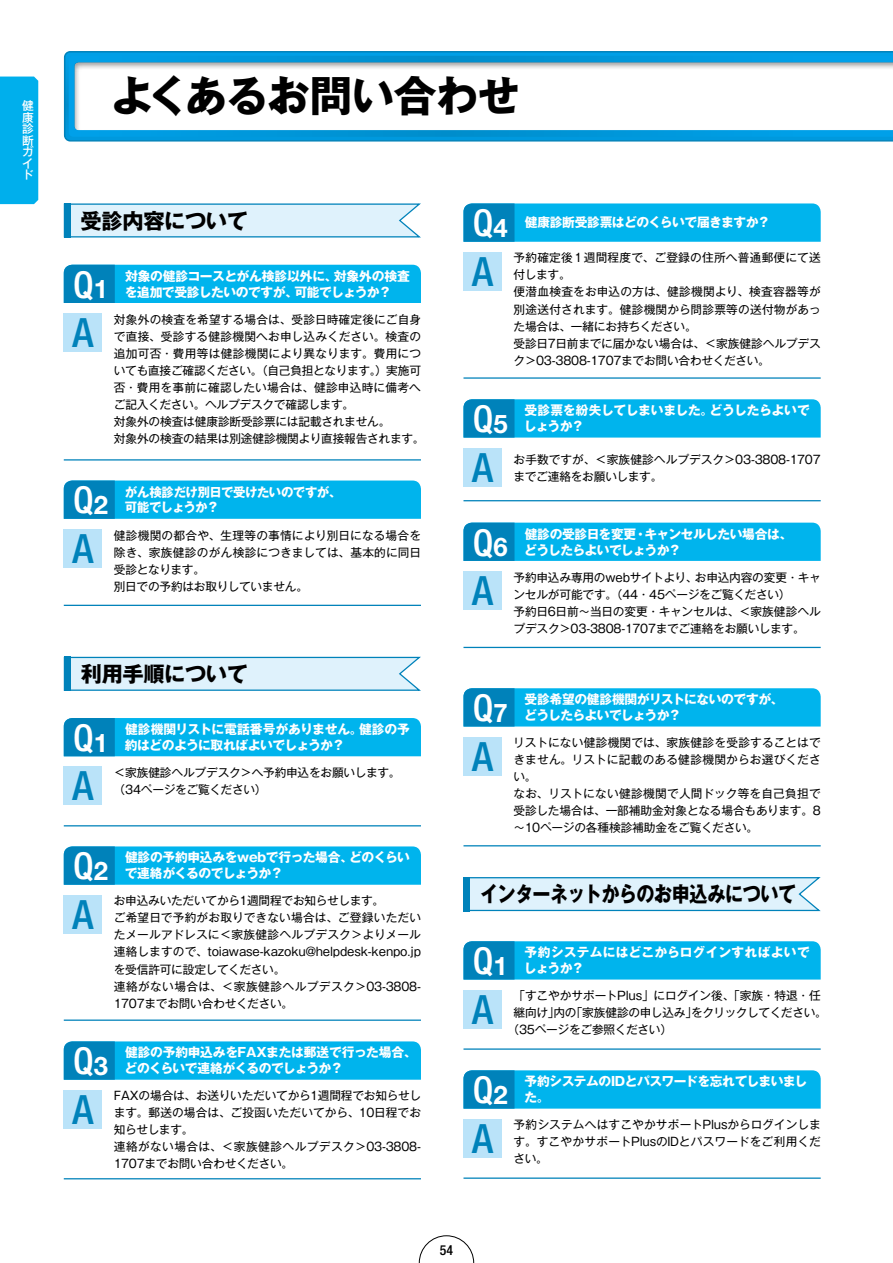
<style>
.page{position:relative;width:893px;height:1263px;background:#fff}
.page>*{position:absolute;margin:0;border:0;box-sizing:border-box;transform-origin:0 0}
.t1{font:700 42.45px "Gothic MB101 Pro";letter-spacing:-.025em;color:#000}
.t2{font:500 condensed 40.35px "Helvetica Neue";color:#0082ba}
.t3{font:500 condensed 37.2px "Helvetica Neue";color:#fff}
.t4{font:700 21.3px "Gothic MB101 Pro";letter-spacing:-.02em;color:#000;scale:.85 1}
.t5{font:700 21.3px "Gothic MB101 Pro";letter-spacing:-.02em;color:#000}
.t6{font:500 condensed 13.8px "Helvetica Neue";color:#000}
.t7{font:700 12.75px/15.9px "Gothic MB101 Pro";letter-spacing:-.03em;color:#fff}
.t8{font:700 12.75px/15.9px "Gothic MB101 Pro";letter-spacing:-.01em;color:#fff}
.t9{font:700 12.75px/15.9px "Gothic MB101 Pro";letter-spacing:.015em;color:#fff}
.t10{font:11.7px/17px "Gothic MB101 Pro";letter-spacing:-.01em;color:#000}
.t11{font:11.7px/17px "Gothic MB101 Pro";letter-spacing:.01em;color:#000}
.t12{font:11.7px "Gothic MB101 Pro";letter-spacing:-.03em;color:#000}
.t13{font:500 11.7px/11.6px "Gothic MB101 Pro";color:#fff}
.s1{font-weight:700;font-stretch:normal;font-size:25.65px}
.s2{font-family:"Helvetica Neue";font-weight:500;font-stretch:condensed;font-size:37.2px}
.s3{font-family:"Helvetica Neue";font-size:25.65px}
</style>
<div class="page">
<svg style="left:419px;top:1235px;width:55px;height:28px"></svg>
<div style="left:0;top:77px;width:38px;height:127px;background:#00afec"></div>
<svg style="left:64px;top:51px;width:829px;height:91px;background:#0c98d6"></svg>
<svg style="left:69px;top:56px;width:824px;height:81px;background:#0098dc"></svg>
<div style="left:74px;top:61px;width:819px;height:72px;background:#000;opacity:.4"></div>
<hr style="left:64px;top:459px;width:357px;height:1px;background:#0082ba">
<svg style="left:64px;top:265px;width:357px;height:38px;background:#00ade5"></svg>
<div style="left:64px;top:313px;width:38px;height:39px;background:#bae3f9"></div>
<svg style="left:64px;top:718px;width:357px;height:38px;background:#00ade5"></svg>
<div style="left:64px;top:767px;width:38px;height:38px;background:#bae3f9"></div>
<svg style="left:64px;top:846px;width:357px;height:39px;background:#04aee6"></svg>
<div style="left:64px;top:895px;width:38px;height:38px;background:#bae3f9"></div>
<svg style="left:64px;top:1041px;width:357px;height:39px;background:#04aee6"></svg>
<div style="left:64px;top:1090px;width:38px;height:38px;background:#bae3f9"></div>
<svg style="left:64px;top:480px;width:357px;height:39px;background:#04aee6"></svg>
<div style="left:64px;top:529px;width:38px;height:38px;background:#bae3f9"></div>
<svg style="left:63px;top:203px;width:358px;height:35px;background:#cee9f6"></svg>
<div style="left:64px;top:203px;width:6px;height:34px;background:#0082ba"></div>
<svg style="left:63px;top:656px;width:358px;height:35px;background:#cee9f6"></svg>
<div style="left:64px;top:657px;width:6px;height:34px;background:#0082ba"></div>
<svg style="left:463px;top:203px;width:358px;height:39px;background:#05aee6"></svg>
<div style="left:463px;top:252px;width:39px;height:38px;background:#bae3f9"></div>
<svg style="left:463px;top:399px;width:358px;height:39px;background:#05aee6"></svg>
<div style="left:463px;top:448px;width:39px;height:38px;background:#bae3f9"></div>
<svg style="left:463px;top:523px;width:358px;height:38px;background:#01ade5"></svg>
<div style="left:463px;top:571px;width:39px;height:39px;background:#bae3f9"></div>
<svg style="left:463px;top:688px;width:358px;height:38px;background:#02ade5"></svg>
<div style="left:463px;top:737px;width:39px;height:38px;background:#bae3f9"></div>
<svg style="left:463px;top:877px;width:358px;height:35px;background:#cfe9f6"></svg>
<div style="left:463px;top:877px;width:7px;height:34px;background:#0082ba"></div>
<svg style="left:463px;top:941px;width:358px;height:38px;background:#02ade6"></svg>
<div style="left:463px;top:990px;width:39px;height:38px;background:#bae3f9"></div>
<svg style="left:463px;top:1070px;width:358px;height:38px;background:#03ade6"></svg>
<div style="left:463px;top:1119px;width:39px;height:38px;background:#bae3f9"></div>
<hr style="left:64px;top:605px;width:357px;height:1px;background:#0082ba">
<hr style="left:64px;top:825px;width:357px;height:1px;background:#0082ba">
<hr style="left:64px;top:1019px;width:357px;height:2px;background:#0082ba">
<hr style="left:64px;top:1178px;width:357px;height:1px;background:#0082ba">
<hr style="left:463px;top:377px;width:358px;height:2px;background:#0082ba">
<hr style="left:463px;top:500px;width:358px;height:1px;background:#0082ba">
<hr style="left:463px;top:647px;width:358px;height:1px;background:#0082ba">
<hr style="left:463px;top:845px;width:358px;height:1px;background:#0082ba">
<hr style="left:463px;top:1048px;width:358px;height:2px;background:#0082ba">
<hr style="left:463px;top:1177px;width:358px;height:2px;background:#0082ba">
<p class="t13" style="left:22px;top:99px;width:13px">健康診断ガイド</p>
<h1 class="t1" style="left:111px;top:61px;width:411px">よくあるお問い合わせ</h1>
<h3 class="t5" style="left:81px;top:203px;width:169px">受診内容について</h3>
<h3 class="t3" style="left:73px;top:262px;width:36px">Q<span class="s1">1</span></h3>
<p class="t7" style="left:125px;top:266px;width:287px">対象の健診コースとがん検診以外に、対象外の検査を追加で受診したいのですが、可能でしょうか？</p>
<p class="t10" style="left:114px;top:309px;width:312px">対象外の検査を希望する場合は、受診日時確定後にご自身で直接、受診する健診機関へお申し込みください。検査の追加可否・費用等は健診機関により異なります。費用についても直接ご確認ください。（自己負担となります。）実施可否・費用を事前に確認したい場合は、健診申込時に備考へご記入ください。ヘルプデスクで確認します。<br>対象外の検査は健康診断受診票には記載されません。<br>対象外の検査の結果は別途健診機関より直接報告されます。</p>
<h2 class="t2" style="left:72px;top:309px;width:22px">A</h2>
<h3 class="t3" style="left:73px;top:478px;width:36px">Q<span class="s1">2</span></h3>
<p class="t7" style="left:125px;top:482px;width:218px">がん検診だけ別日で受けたいのですが、可能でしょうか？</p>
<p class="t11" style="left:114px;top:525px;width:309px">健診機関の都合や、生理等の事情により別日になる場合を除き、家族健診のがん検診につきましては、基本的に同日受診となります。<br>別日での予約はお取りしていません。</p>
<h2 class="t2" style="left:72px;top:524px;width:22px">A</h2>
<h3 class="t5" style="left:81px;top:656px;width:169px">利用手順について</h3>
<h3 class="t3" style="left:73px;top:716px;width:36px">Q<span class="s1">1</span></h3>
<p class="t7" style="left:125px;top:720px;width:287px">健診機関リストに電話番号がありません。健診の予約はどのように取ればよいでしょうか？</p>
<p class="t10" style="left:114px;top:762px;width:288px">＜家族健診ヘルプデスク＞へ予約申込をお願いします。</p>
<h2 class="t2" style="left:72px;top:762px;width:22px">A</h2>
<p class="t10" style="left:114px;top:779px;width:154px">（34ページをご覧ください）</p>
<h3 class="t3" style="left:73px;top:844px;width:36px">Q<span class="s1">2</span></h3>
<p class="t7" style="left:125px;top:848px;width:287px">健診の予約申込みをwebで行った場合、どのくらいで連絡がくるのでしょうか？</p>
<p class="t10" style="left:114px;top:891px;width:309px">お申込みいただいてから1週間程でお知らせします。<br>ご希望日で予約がお取りできない場合は、ご登録いただいたメールアドレスに＜家族健診ヘルプデスク＞よりメール連絡しますので、toiawase-kazoku@helpdesk-kenpo.jpを受信許可に設定してください。<br>連絡がない場合は、＜家族健診ヘルプデスク＞03-3808-<br>1707までお問い合わせください。</p>
<h2 class="t2" style="left:72px;top:890px;width:22px">A</h2>
<h3 class="t3" style="left:73px;top:1039px;width:36px">Q<span class="s1">3</span></h3>
<p class="t7" style="left:125px;top:1043px;width:294px">健診の予約申込みをFAXまたは郵送で行った場合、どのくらいで連絡がくるのでしょうか？</p>
<p class="t10" style="left:114px;top:1086px;width:309px">FAXの場合は、お送りいただいてから1週間程でお知らせします。郵送の場合は、ご投函いただいてから、10日程でお知らせします。<br>連絡がない場合は、＜家族健診ヘルプデスク＞03-3808-<br>1707までお問い合わせください。</p>
<h2 class="t2" style="left:72px;top:1085px;width:22px">A</h2>
<p class="t7" style="left:473px;top:213px;width:299px"><span class="s2">Q</span><span class="s3">4</span> 健康診断受診票はどのくらいで届きますか？</p>
<p class="t10" style="left:513px;top:248px;width:309px">予約確定後１週間程度で、ご登録の住所へ普通郵便にて送付します。<br>便潜血検査をお申込の方は、健診機関より、検査容器等が別途送付されます。健診機関から問診票等の送付物があった場合は、一緒にお持ちください。<br>受診日7日前までに届かない場合は、＜家族健診ヘルプデスク＞03-3808-1707までお問い合わせください。</p>
<h2 class="t2" style="left:472px;top:247px;width:22px">A</h2>
<h3 class="t3" style="left:473px;top:397px;width:36px">Q<span class="s1">5</span></h3>
<p class="t8" style="left:524px;top:401px;width:287px">受診票を紛失してしまいました。どうしたらよいでしょうか？</p>
<p class="t10" style="left:514px;top:449px;width:309px">お手数ですが、＜家族健診ヘルプデスク＞03-3808-1707</p>
<h2 class="t2" style="left:472px;top:443px;width:22px">A</h2>
<p class="t10" style="left:513px;top:466px;width:150px">までご連絡をお願いします。</p>
<h3 class="t3" style="left:473px;top:520px;width:36px">Q<span class="s1">6</span></h3>
<p class="t7" style="left:524px;top:524px;width:270px">健診の受診日を変更・キャンセルしたい場合は、どうしたらよいでしょうか？</p>
<p class="t10" style="left:513px;top:567px;width:309px">予約申込み専用のwebサイトより、お申込内容の変更・キャンセルが可能です。（44・45ページをご覧ください）<br>予約日6日前〜当日の変更・キャンセルは、＜家族健診ヘルプデスク＞03-3808-1707までご連絡をお願いします。</p>
<h2 class="t2" style="left:472px;top:566px;width:22px">A</h2>
<h3 class="t3" style="left:473px;top:686px;width:36px">Q<span class="s1">7</span></h3>
<p class="t7" style="left:524px;top:690px;width:261px">受診希望の健診機関がリストにないのですが、どうしたらよいでしょうか？</p>
<p class="t10" style="left:513px;top:733px;width:309px">リストにない健診機関では、家族健診を受診することはできません。リストに記載のある健診機関からお選びください。<br>なお、リストにない健診機関で人間ドック等を自己負担で受診した場合は、一部補助金対象となる場合もあります。8〜10ページの各種検診補助金をご覧ください。</p>
<h2 class="t2" style="left:472px;top:732px;width:22px">A</h2>
<h3 class="t4" style="left:480px;top:876px;width:373px">インターネットからのお申込みについて</h3>
<h3 class="t3" style="left:473px;top:939px;width:36px">Q<span class="s1">1</span></h3>
<p class="t9" style="left:524px;top:943px;width:287px">予約システムにはどこからログインすればよいでしょうか？</p>
<p class="t10" style="left:513px;top:986px;width:309px">「すこやかサポートPlus」にログイン後、「家族・特退・任</p>
<p class="t12" style="left:514px;top:1003px;width:315px">継向け」内の「家族健診の申し込み」をクリックしてください。</p>
<p class="t10" style="left:507px;top:1020px;width:166px">（35ページをご参照ください）</p>
<h2 class="t2" style="left:472px;top:985px;width:22px">A</h2>
<h3 class="t3" style="left:473px;top:1068px;width:36px">Q<span class="s1">2</span></h3>
<p class="t7" style="left:525px;top:1072px;width:284px">予約システムのIDとパスワードを忘れてしまいました。</p>
<p class="t10" style="left:513px;top:1115px;width:309px;text-align:justify">予約システムへはすこやかサポートPlusからログインします。すこやかサポートPlusのIDとパスワードをご利用ください。</p>
<h2 class="t2" style="left:472px;top:1114px;width:22px">A</h2>
<p class="t6" style="left:440px;top:1242px;width:15px">54</p>
</div>
